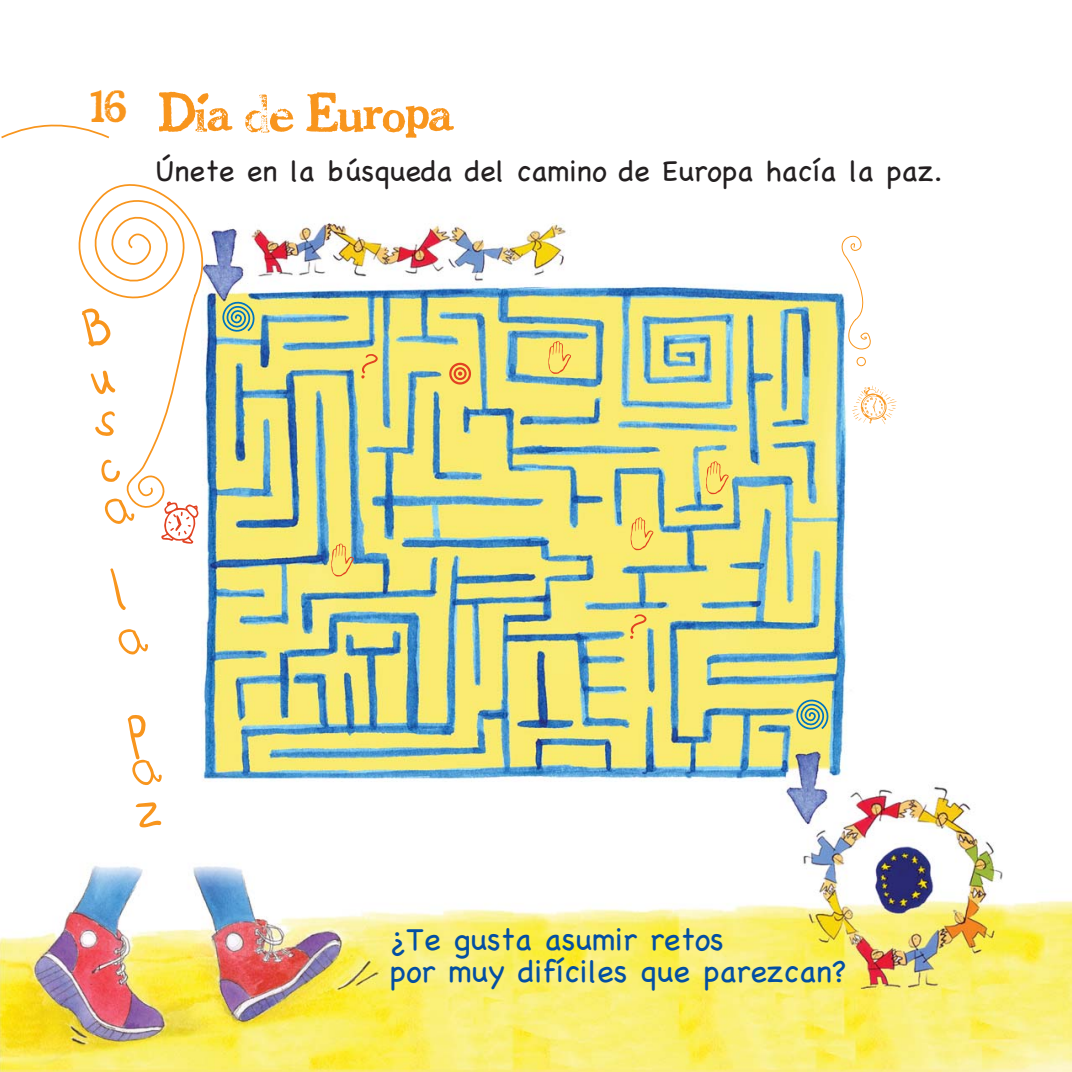
<style>
.page{position:relative;width:1072px;height:1072px;background:#fff}
.page>*{position:absolute;margin:0;border:0;box-sizing:border-box;transform-origin:0 0}
.t1{font:52.5px "Chelt Press Trial";color:#f8951d}
.t2{font:52.5px/43.8px "Abc Kids";color:#f8951d}
.t3{font:42px "Chelt Press Trial";color:#f8951d}
.t4{font:31.5px/31.5px "Chalkboard";color:#034ea2}
.t5{font:29.75px "Chalkboard";color:#231f20}
</style>
<div class="page">
<img style="left:0;top:104px;width:1071px;height:967px">
<svg style="left:852px;top:385px;width:45px;height:39px"></svg>
<img style="left:219px;top:298px;width:613px;height:435px">
<svg style="left:68px;top:156px;width:160px;height:355px"></svg>
<svg style="left:839px;top:234px;width:35px;height:118px"></svg>
<div style="left:856px;top:357px;width:9px;height:9px;background:#fff;border:1px solid #f8951d;border-radius:50%"></div>
<svg style="left:161px;top:501px;width:37px;height:42px"></svg>
<svg style="left:0;top:121px;width:111px;height:19px"></svg>
<svg style="left:198px;top:93px;width:10px;height:11px"></svg>
<svg style="left:706px;top:461px;width:22px;height:33px"></svg>
<svg style="left:630px;top:517px;width:23px;height:33px"></svg>
<svg style="left:331px;top:543px;width:23px;height:33px"></svg>
<svg style="left:110px;top:567px;width:39px;height:88px"></svg>
<svg style="left:127px;top:714px;width:35px;height:114px"></svg>
<h2 class="t3" style="left:91px;top:83px;width:37px">16</h2>
<h1 class="t1" style="left:159px;top:83px;width:296px">Dia de Europa</h1>
<p class="t5" style="left:155px;top:151px;width:789px">Únete en la búsqueda del camino de Europa hacía la paz.</p>
<h1 class="t2" style="left:82px;top:316px;width:34px;rotate:-6deg">B u s c a</h1>
<p class="t4" style="left:389px;top:923px;width:458px">¿Te gusta asumir retos<br>por muy difíciles que parezcan?</p>
</div>
